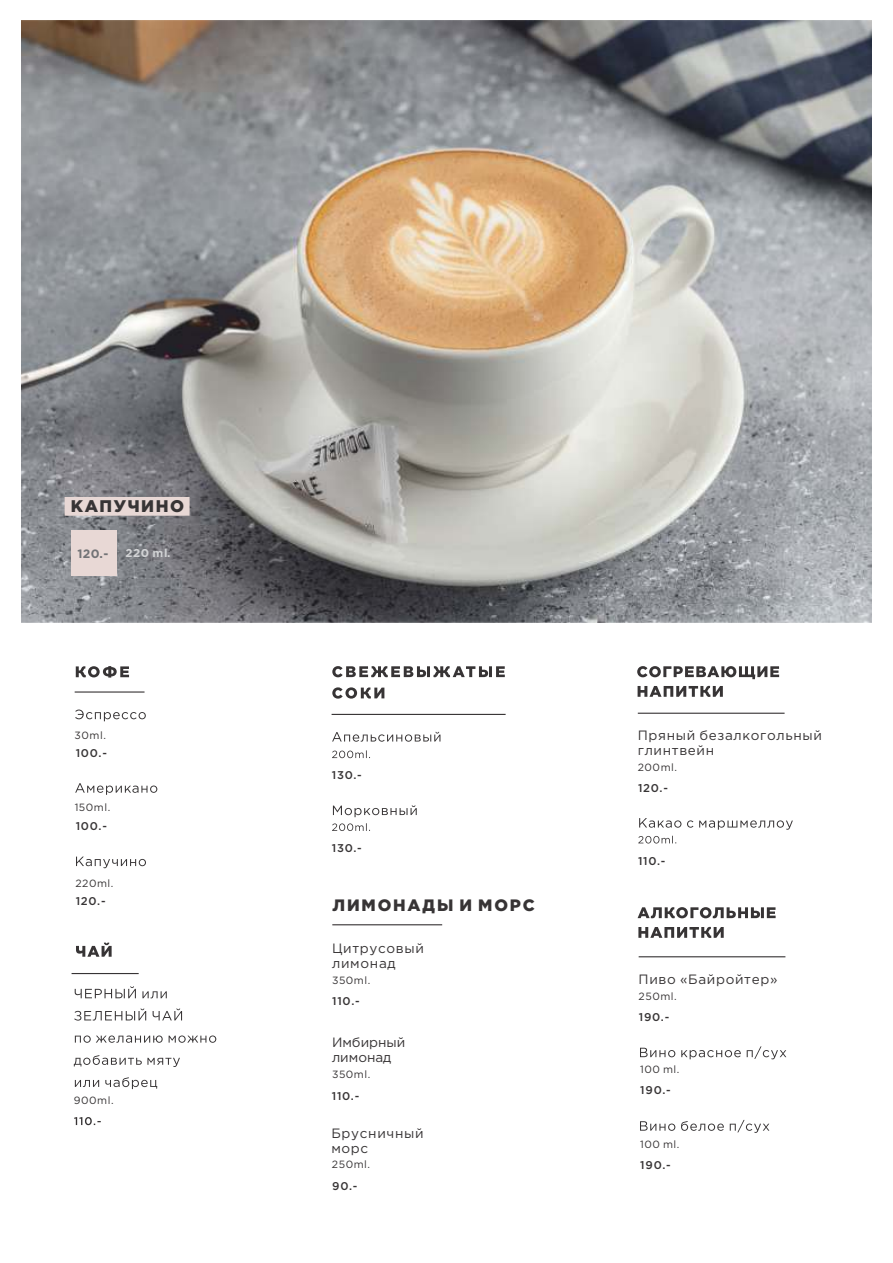
<style>
.page{position:relative;width:893px;height:1263px;background:#fff}
.page>*{position:absolute;margin:0;border:0;box-sizing:border-box;transform-origin:0 0}
.t1{font:900 16.8px "Gotham Pro";letter-spacing:.09em;color:#373435}
.t2{font:900 16.5px "Gotham Pro";letter-spacing:.11em;color:#373435}
.t3{font:13.5px/14.5px "Gotham Pro";letter-spacing:.05em;color:#373435}
.t4{font:13.5px/15.5px "Gotham Pro";color:#373435}
.t5{font:700 12.15px "Gotham Pro";color:#727376}
.t6{font:700 11.4px "Gotham Pro";color:#d2d3d5}
.t7{font:500 11.25px "Gotham Pro";letter-spacing:.07em;color:#373435}
.t8{font:10.5px "Gotham Pro";letter-spacing:.05em;color:#373435}
</style>
<div class="page">
<img style="left:21px;top:20px;width:851px;height:602px">
<hr style="left:75px;top:691px;width:70px;height:2px;background:#373435">
<svg style="left:76px;top:666px;width:53px;height:11px"></svg>
<svg style="left:75px;top:709px;width:71px;height:12px"></svg>
<svg style="left:75px;top:783px;width:82px;height:12px"></svg>
<svg style="left:76px;top:856px;width:70px;height:12px"></svg>
<hr style="left:72px;top:973px;width:67px;height:1px;background:#373435">
<svg style="left:76px;top:942px;width:36px;height:15px"></svg>
<svg style="left:74px;top:986px;width:142px;height:103px"></svg>
<svg style="left:74px;top:1117px;width:27px;height:8px"></svg>
<svg style="left:637px;top:666px;width:142px;height:31px"></svg>
<hr style="left:638px;top:713px;width:147px;height:1px;background:#373435">
<svg style="left:639px;top:818px;width:154px;height:12px"></svg>
<svg style="left:638px;top:836px;width:38px;height:7px"></svg>
<svg style="left:638px;top:907px;width:138px;height:31px"></svg>
<hr style="left:639px;top:956px;width:146px;height:1px;background:#373435">
<svg style="left:640px;top:1046px;width:146px;height:13px"></svg>
<svg style="left:640px;top:1120px;width:129px;height:13px"></svg>
<div style="left:72px;top:530px;width:45px;height:46px;background:#e8d8d5"></div>
<div style="left:65px;top:497px;width:125px;height:19px;background:#e8d8d5"></div>
<hr style="left:332px;top:924px;width:110px;height:1px;background:#373435">
<hr style="left:332px;top:714px;width:174px;height:1px;background:#373435">
<svg style="left:332px;top:666px;width:173px;height:33px"></svg>
<svg style="left:332px;top:732px;width:108px;height:10px"></svg>
<svg style="left:332px;top:750px;width:38px;height:8px"></svg>
<svg style="left:333px;top:805px;width:84px;height:12px"></svg>
<svg style="left:332px;top:823px;width:38px;height:8px"></svg>
<p class="t1" style="left:71px;top:500px;width:115px">КАПУЧИНО</p>
<p class="t5" style="left:78px;top:549px;width:32px">120.-</p>
<p class="t6" style="left:125px;top:549px;width:46px">220 ml.</p>
<p class="t8" style="left:75px;top:732px;width:33px">30ml.</p>
<p class="t7" style="left:76px;top:749px;width:33px">100.-</p>
<p class="t8" style="left:75px;top:803px;width:37px">150ml.</p>
<p class="t7" style="left:76px;top:821px;width:33px">100.-</p>
<p class="t8" style="left:75px;top:879px;width:40px">220ml.</p>
<p class="t7" style="left:76px;top:897px;width:31px">120.-</p>
<p class="t8" style="left:74px;top:1096px;width:41px">900ml.</p>
<p class="t7" style="left:332px;top:771px;width:32px">130.-</p>
<p class="t7" style="left:332px;top:844px;width:32px">130.-</p>
<p class="t2" style="left:333px;top:899px;width:203px">ЛИМОНАДЫ И МОРС</p>
<p class="t3" style="left:332px;top:942px;width:93px">Цитрусовый лимонад</p>
<p class="t8" style="left:332px;top:976px;width:40px">350ml.</p>
<p class="t7" style="left:332px;top:997px;width:29px">110.-</p>
<p class="t4" style="left:332px;top:1035px;width:75px">Имбирный лимонад</p>
<p class="t8" style="left:332px;top:1071px;width:40px">350ml.</p>
<p class="t7" style="left:332px;top:1091px;width:29px">110.-</p>
<p class="t3" style="left:331px;top:1127px;width:94px">Брусничный морс</p>
<p class="t8" style="left:332px;top:1161px;width:40px">250ml.</p>
<p class="t7" style="left:332px;top:1181px;width:27px">90.-</p>
<p class="t3" style="left:638px;top:729px;width:186px">Пряный безалкогольный глинтвейн</p>
<p class="t8" style="left:638px;top:763px;width:41px">200ml.</p>
<p class="t7" style="left:638px;top:783px;width:31px">120.-</p>
<p class="t7" style="left:638px;top:856px;width:29px">110.-</p>
<p class="t3" style="left:639px;top:973px;width:140px">Пиво «Байройтер»</p>
<p class="t8" style="left:639px;top:992px;width:40px">250ml.</p>
<p class="t7" style="left:639px;top:1013px;width:32px">190.-</p>
<p class="t8" style="left:640px;top:1065px;width:41px">100 ml.</p>
<p class="t7" style="left:640px;top:1086px;width:32px">190.-</p>
<p class="t8" style="left:640px;top:1141px;width:41px">100 ml.</p>
<p class="t7" style="left:640px;top:1161px;width:32px">190.-</p>
</div>
